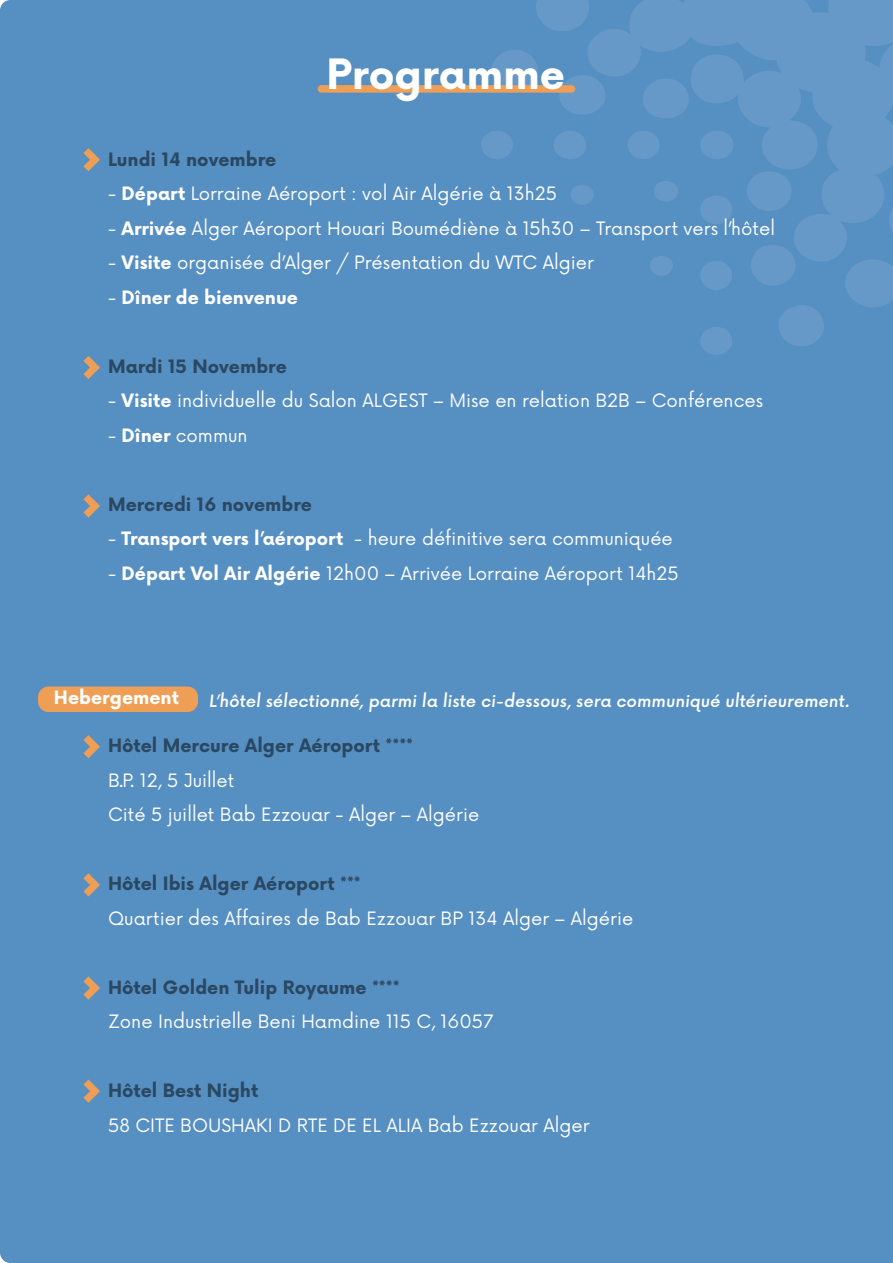
<style>
.page{position:relative;width:893px;height:1263px;background:#568fc2}
.page>*{position:absolute;margin:0;border:0;box-sizing:border-box;transform-origin:0 0}
.t1{font:700 40.8px "Now";color:#fff}
.t2{font:18px/34.5px "Now";color:#fff}
.t3{font:700 18px "Now";color:#2a4861}
.t4{font:700 18px "Now";color:#fff}
.t5{font:500 16.5px "Now";color:#fff}
.s1{font-weight:700}
.s2{font-weight:400}
</style>
<div class="page">
<svg style="left:481px;top:0;width:412px;height:355px;background:#5b92c3"></svg>
<div style="left:38px;top:686px;width:160px;height:26px;background:#ee9f55;border-radius:10px"></div>
<div style="left:318px;top:85px;width:257px;height:8px;background:#ee9f55;border-radius:4px"></div>
<svg style="left:83px;top:148px;width:17px;height:23px"></svg>
<svg style="left:83px;top:356px;width:17px;height:23px"></svg>
<svg style="left:83px;top:494px;width:17px;height:24px"></svg>
<svg style="left:83px;top:735px;width:17px;height:23px"></svg>
<svg style="left:83px;top:873px;width:17px;height:23px"></svg>
<svg style="left:83px;top:976px;width:17px;height:24px"></svg>
<svg style="left:83px;top:1079px;width:17px;height:24px"></svg>
<h1 class="t1" style="left:326px;top:44px;width:240px">Programme</h1>
<p class="t3" style="left:108px;top:146px;width:170px">Lundi 14 novembre</p>
<p class="t2" style="left:108px;top:175px;width:451px">- <span class="s1">Départ</span> Lorraine Aéroport : vol Air Algérie à 13h25</p>
<p class="t2" style="left:108px;top:210px;width:668px">- <span class="s1">Arrivée</span> Alger Aéroport Houari Boumédiène à 15h30 – Transport vers l’hôtel</p>
<p class="t2" style="left:108px;top:244px;width:487px">- <span class="s1">Visite</span> organisée d’Alger / Présentation du WTC Algier</p>
<p class="t4" style="left:108px;top:284px;width:191px"><span class="s2">-</span> Dîner de bienvenue</p>
<p class="t3" style="left:108px;top:353px;width:180px">Mardi 15 Novembre</p>
<p class="t2" style="left:108px;top:382px;width:657px">- <span class="s1">Visite</span> individuelle du Salon ALGEST – Mise en relation B2B – Conférences</p>
<p class="t2" style="left:108px;top:417px;width:141px">- <span class="s1">Dîner</span> commun</p>
<p class="t3" style="left:108px;top:491px;width:205px">Mercredi 16 novembre</p>
<p class="t2" style="left:108px;top:520px;width:566px">- <span class="s1">Transport vers l’aéroport</span> - heure définitive sera communiquée</p>
<p class="t2" style="left:108px;top:555px;width:572px">- <span class="s1">Départ Vol Air Algérie</span> 12h00 – Arrivée Lorraine Aéroport 14h25</p>
<p class="t4" style="left:54px;top:684px;width:127px">Hebergement</p>
<p class="t5" style="left:209px;top:688px;width:645px">L’hôtel sélectionné, parmi la liste ci-dessous, sera communiqué ultérieurement.</p>
<p class="t3" style="left:108px;top:732px;width:307px">Hôtel Mercure Alger Aéroport ****</p>
<p class="t2" style="left:108px;top:762px;width:373px">B.P. 12, 5 Juillet<br>Cité 5 juillet Bab Ezzouar - Alger – Algérie</p>
<p class="t3" style="left:108px;top:870px;width:254px">Hôtel Ibis Alger Aéroport ***</p>
<p class="t2" style="left:108px;top:900px;width:527px">Quartier des Affaires de Bab Ezzouar BP 134 Alger – Algérie</p>
<p class="t3" style="left:108px;top:974px;width:293px">Hôtel Golden Tulip Royaume ****</p>
<p class="t2" style="left:108px;top:1003px;width:387px">Zone Industrielle Beni Hamdine 115 C, 16057</p>
<p class="t3" style="left:108px;top:1077px;width:152px">Hôtel Best Night</p>
<p class="t2" style="left:108px;top:1107px;width:483px">58 CITE BOUSHAKI D RTE DE EL ALIA Bab Ezzouar Alger</p>
</div>
